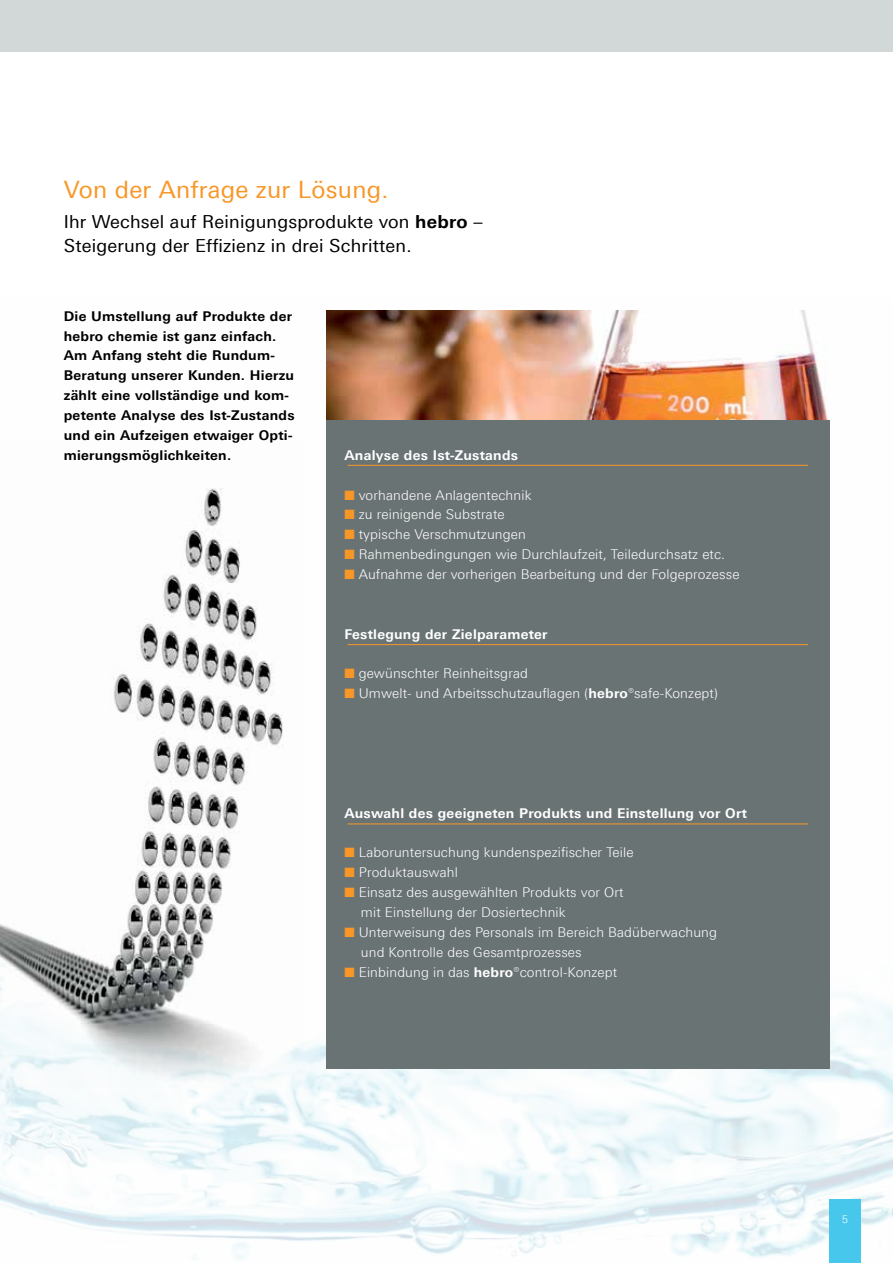
<style>
.page{position:relative;width:893px;height:1263px;background:#fff}
.page>*{position:absolute;margin:0;border:0;box-sizing:border-box;transform-origin:0 0}
.t1{font:24px "LT Univers Basic";letter-spacing:.01em;color:#f89728}
.t2{font:18px/24px "LT Univers Basic";letter-spacing:.01em;color:#000}
.t3{font:300 13.5px/19.8px "LT Univers Basic";letter-spacing:.01em;color:#fff}
.t4{font:700 13.5px/19.8px "LT Univers Basic";letter-spacing:.02em;color:#000}
.t5{font:700 13.5px "LT Univers Basic";letter-spacing:.02em;color:#fff}
.t6{font:300 10.5px "LT Univers Basic";color:#fff}
.s1{font-weight:700}
.s2{color:#f89728}
</style>
<div class="page">
<img style="left:0;top:310px;width:893px;height:950px">
<div style="left:326px;top:420px;width:503px;height:649px;background:#6a7374"></div>
<div style="left:0;top:0;width:893px;height:51px;background:#d2d7d8"></div>
<div style="left:829px;top:1199px;width:32px;height:64px;background:#48c7ed"></div>
<img style="left:326px;top:311px;width:503px;height:109px">
<hr style="left:348px;top:465px;width:460px;height:1px;background:#f89728">
<hr style="left:348px;top:644px;width:460px;height:1px;background:#f89728">
<hr style="left:348px;top:823px;width:460px;height:1px;background:#f89728">
<img style="left:0;top:438px;width:305px;height:649px">
<h1 class="t1" style="left:64px;top:176px;width:326px">Von der Anfrage zur Lösung.</h1>
<h2 class="t2" style="left:64px;top:210px;width:420px">Ihr Wechsel auf Reinigungsprodukte von <span class="s1">hebro</span> –<br>Steigerung der Effizienz in drei Schritten.</h2>
<p class="t4" style="left:64px;top:306px;width:232px">Die Umstellung auf Produkte der hebro chemie ist ganz einfach.<br>Am Anfang steht die Rundum-<br>Beratung unserer Kunden. Hierzu zählt eine vollständige und kom&shy;petente Analyse des Ist-Zustands und ein Aufzeigen etwaiger Opti&shy;mierungsmöglichkeiten.</p>
<p class="t5" style="left:344px;top:447px;width:175px">Analyse des Ist-Zustands</p>
<p class="t3" style="left:344px;top:485px;width:189px"><span class="s2">■</span> vorhandene Anlagentechnik</p>
<p class="t3" style="left:344px;top:505px;width:162px"><span class="s2">■</span> zu reinigende Substrate</p>
<p class="t3" style="left:344px;top:524px;width:183px"><span class="s2">■</span> typische Verschmutzungen</p>
<p class="t3" style="left:344px;top:544px;width:382px"><span class="s2">■</span> Rahmenbedingungen wie Durchlaufzeit, Teiledurchsatz etc.</p>
<p class="t3" style="left:344px;top:564px;width:397px"><span class="s2">■</span> Aufnahme der vorherigen Bearbeitung und der Folgeprozesse</p>
<p class="t5" style="left:344px;top:626px;width:205px">Festlegung der Zielparameter</p>
<p class="t3" style="left:344px;top:664px;width:185px"><span class="s2">■</span> gewünschter Reinheitsgrad</p>
<p class="t3" style="left:344px;top:683px;width:375px"><span class="s2">■</span> Umwelt- und Arbeitsschutzauflagen (<span class="s1">hebro</span>®safe-Konzept)</p>
<p class="t5" style="left:344px;top:805px;width:404px">Auswahl des geeigneten Produkts und Einstellung vor Ort</p>
<p class="t3" style="left:344px;top:842px;width:291px"><span class="s2">■</span> Laboruntersuchung kundenspezifischer Teile</p>
<p class="t3" style="left:344px;top:862px;width:115px"><span class="s2">■</span> Produktauswahl</p>
<p class="t3" style="left:361px;top:882px;width:264px;text-indent:-16px"><span class="s2">■</span> Einsatz des ausgewählten Produkts vor Ort mit Einstellung der Dosiertechnik</p>
<p class="t3" style="left:361px;top:922px;width:358px;text-indent:-16px"><span class="s2">■</span> Unterweisung des Personals im Bereich Badüberwachung und Kontrolle des Gesamtprozesses</p>
<p class="t3" style="left:344px;top:962px;width:274px"><span class="s2">■</span> Einbindung in das <span class="s1">hebro</span>®control-Konzept</p>
<p class="t6" style="left:842px;top:1213px;width:7px">5</p>
</div>
